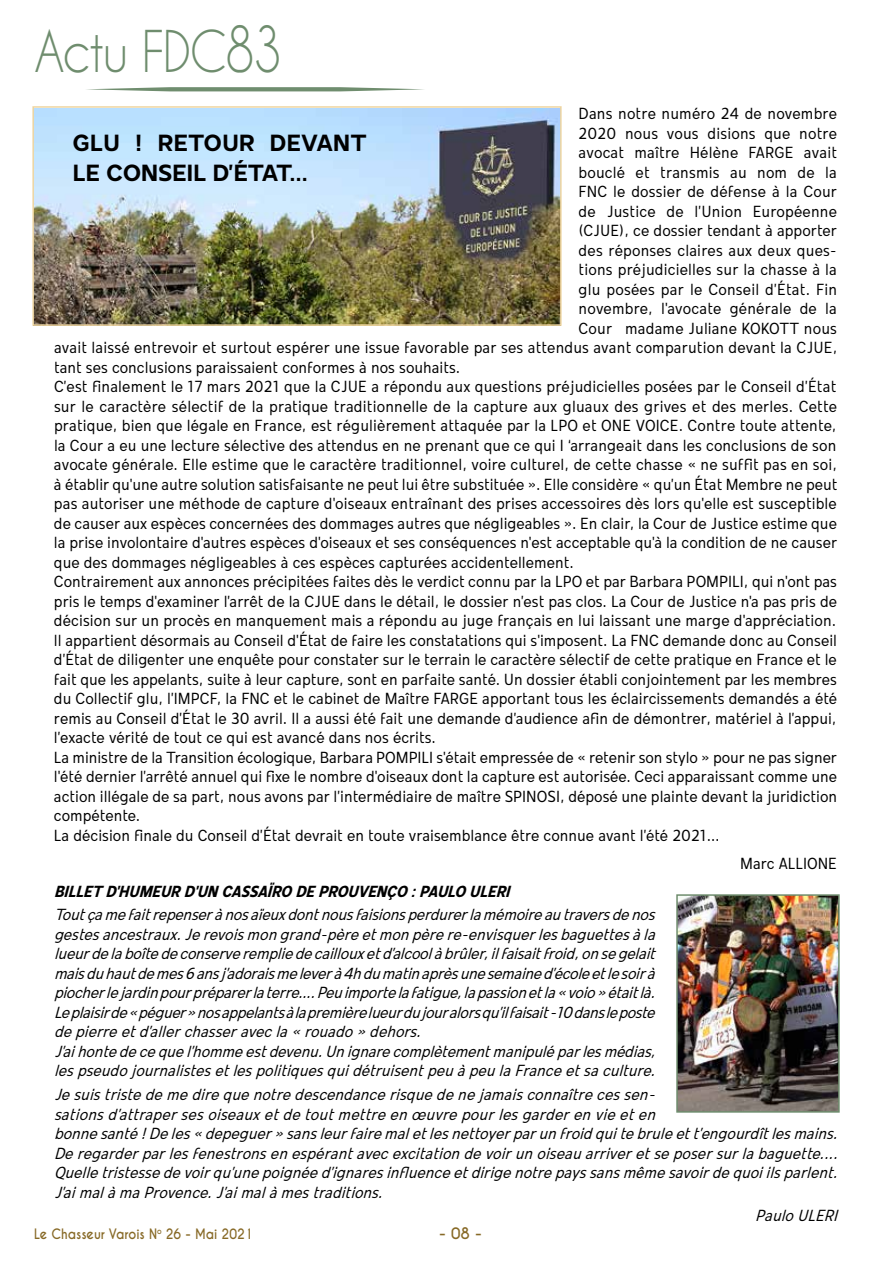
<style>
.page{position:relative;width:893px;height:1263px;background:#fff}
.page>*{position:absolute;margin:0;border:0;box-sizing:border-box;transform-origin:0 0}
.t1{font:54px "Caviar Dreams";letter-spacing:-.04em;color:#6f8d6e;scale:.9 1}
.t2{font:700 24px/30px "Mollen Personal Use";letter-spacing:.01em;color:#000}
.t3{font:condensed 16.5px "Mollen Personal Use";color:#000}
.t4{font:italic condensed 16.5px/19.5px "Mollen Personal Use";letter-spacing:-.01em;color:#000}
.t5{font:italic 700 condensed 16.5px "Mollen Personal Use";color:#000}
.t6{font:700 15px "Caviar Dreams";color:#876926}
.t7{font:700 13.5px "Caviar Dreams";color:#876926;scale:.9 1}
.s1{font-size:59.4px}
</style>
<div class="page">
<svg style="left:86px;top:87px;width:338px;height:4px"></svg>
<img style="left:679px;top:897px;width:158px;height:213px">
<div style="left:676px;top:894px;width:164px;height:219px;border:2px solid #6f8d6e"></div>
<img style="left:35px;top:109px;width:524px;height:214px">
<div style="left:32px;top:106px;width:530px;height:220px;border:2px solid #eed5a0"></div>
<h1 class="t1" style="left:34px;top:19px;width:278px">Actu FDC<span class="s1">83</span></h1>
<p class="t3" style="left:579px;top:104px;width:260px">Dans notre numéro 24 de novembre</p>
<p class="t3" style="left:579px;top:124px;width:260px">2020 nous vous disions que notre</p>
<p class="t3" style="left:579px;top:143px;width:260px">avocat maître Hélène FARGE avait</p>
<p class="t3" style="left:579px;top:163px;width:260px">bouclé et transmis au nom de la</p>
<p class="t3" style="left:579px;top:182px;width:260px">FNC le dossier de défense à la Cour</p>
<p class="t3" style="left:579px;top:202px;width:260px">de Justice de l’Union Européenne</p>
<p class="t3" style="left:579px;top:221px;width:260px">(CJUE), ce dossier tendant à apporter</p>
<p class="t3" style="left:579px;top:241px;width:260px">des réponses claires aux deux ques-</p>
<p class="t3" style="left:579px;top:260px;width:260px">tions préjudicielles sur la chasse à la</p>
<p class="t3" style="left:579px;top:280px;width:260px">glu posées par le Conseil d’État. Fin</p>
<p class="t3" style="left:579px;top:299px;width:260px">novembre, l'avocate générale de la</p>
<p class="t3" style="left:579px;top:319px;width:260px">Cour madame Juliane KOKOTT nous</p>
<p class="t3" style="left:54px;top:338px;width:785px">avait laissé entrevoir et surtout espérer une issue favorable par ses attendus avant comparution devant la CJUE,</p>
<p class="t3" style="left:54px;top:358px;width:408px">tant ses conclusions paraissaient conformes à nos souhaits.</p>
<p class="t3" style="left:54px;top:377px;width:784px">C’est finalement le 17 mars 2021 que la CJUE a répondu aux questions préjudicielles posées par le Conseil d’État</p>
<p class="t3" style="left:54px;top:397px;width:785px">sur le caractère sélectif de la pratique traditionnelle de la capture aux gluaux des grives et des merles. Cette</p>
<p class="t3" style="left:54px;top:416px;width:784px">pratique, bien que légale en France, est régulièrement attaquée par la LPO et ONE VOICE. Contre toute attente,</p>
<p class="t3" style="left:54px;top:436px;width:784px">la Cour a eu une lecture sélective des attendus en ne prenant que ce qui I ‘arrangeait dans les conclusions de son</p>
<p class="t3" style="left:54px;top:455px;width:785px">avocate générale. Elle estime que le caractère traditionnel, voire culturel, de cette chasse « ne suffit pas en soi,</p>
<p class="t3" style="left:54px;top:475px;width:785px">à établir qu'une autre solution satisfaisante ne peut lui être substituée ». Elle considère « qu’un État Membre ne peut</p>
<p class="t3" style="left:54px;top:494px;width:784px">pas autoriser une méthode de capture d'oiseaux entraînant des prises accessoires dès lors qu'elle est susceptible</p>
<p class="t3" style="left:54px;top:514px;width:784px">de causer aux espèces concernées des dommages autres que négligeables ». En clair, la Cour de Justice estime que</p>
<p class="t3" style="left:54px;top:533px;width:785px">la prise involontaire d'autres espèces d'oiseaux et ses conséquences n'est acceptable qu'à la condition de ne causer</p>
<p class="t3" style="left:54px;top:553px;width:521px">que des dommages négligeables à ces espèces capturées accidentellement.</p>
<p class="t3" style="left:54px;top:572px;width:785px">Contrairement aux annonces précipitées faites dès le verdict connu par la LPO et par Barbara POMPILI, qui n'ont pas</p>
<p class="t3" style="left:54px;top:592px;width:785px">pris le temps d'examiner l’arrêt de la CJUE dans le détail, le dossier n’est pas clos. La Cour de Justice n'a pas pris de</p>
<p class="t3" style="left:54px;top:611px;width:784px">décision sur un procès en manquement mais a répondu au juge français en lui laissant une marge d'appréciation.</p>
<p class="t3" style="left:54px;top:631px;width:784px">ll appartient désormais au Conseil d'État de faire les constatations qui s'imposent. La FNC demande donc au Conseil</p>
<p class="t3" style="left:54px;top:650px;width:784px">d’État de diligenter une enquête pour constater sur le terrain le caractère sélectif de cette pratique en France et le</p>
<p class="t3" style="left:54px;top:670px;width:785px">fait que les appelants, suite à leur capture, sont en parfaite santé. Un dossier établi conjointement par les membres</p>
<p class="t3" style="left:54px;top:689px;width:785px">du Collectif glu, l’IMPCF, la FNC et le cabinet de Maître FARGE apportant tous les éclaircissements demandés a été</p>
<p class="t3" style="left:54px;top:709px;width:784px">remis au Conseil d’État le 30 avril. Il a aussi été fait une demande d’audience afin de démontrer, matériel à l’appui,</p>
<p class="t3" style="left:54px;top:728px;width:383px">l’exacte vérité de tout ce qui est avancé dans nos écrits.</p>
<p class="t3" style="left:54px;top:748px;width:785px">La ministre de la Transition écologique, Barbara POMPILI s'était empressée de « retenir son stylo » pour ne pas signer</p>
<p class="t3" style="left:54px;top:767px;width:785px">l'été dernier l’arrêté annuel qui fixe le nombre d'oiseaux dont la capture est autorisée. Ceci apparaissant comme une</p>
<p class="t3" style="left:54px;top:787px;width:785px">action illégale de sa part, nous avons par l’intermédiaire de maître SPINOSI, déposé une plainte devant la juridiction</p>
<p class="t3" style="left:54px;top:806px;width:88px">compétente.</p>
<p class="t3" style="left:54px;top:826px;width:667px">La décision finale du Conseil d’État devrait en toute vraisemblance être connue avant l’été 2021…</p>
<p class="t3" style="left:740px;top:854px;width:98px">Marc ALLIONE</p>
<p class="t5" style="left:54px;top:881px;width:462px">BILLET D'HUMEUR D'UN CASSAÏRO DEPROUVENÇO :PAULO ULERI</p>
<p class="t4" style="left:54px;top:905px;width:608px">Toutçamefaitrepenserànosaïeuxdontnousfaisionsperdurerlamémoireautraversdenos gestesancestraux.Jerevoismongrand-pèreetmonpèrere-envisquerlesbaguettesàla lueurdelaboîtedeconserverempliedecaillouxetd’alcoolàbrûler,ilfaisaitfroid,onsegelait maisduhautdemes6ansj ’adoraismeleverà4hdumatinaprèsunesemained’écoleetlesoirà piocherlejardinpourpréparerlaterre....Peuimportelafatigue,lapassionetla«voio»étaitlà.<br>Leplaisirde«péguer»nosappelantsàlapremièrelueurdujouralorsqu’ilfaisait-10dansleposte depierreetd’allerchasseravecla«rouado»dehors.<br>J’aihontedecequel’hommeestdevenu.Unignarecomplètementmanipuléparlesmédias, lespseudojournalistesetlespolitiquesquidétruisentpeuàpeulaFranceetsaculture.</p>
<p class="t4" style="left:54px;top:1084px;width:790px">Jesuistristedemedirequenotredescendancerisquedenejamaisconnaîtrecessen&shy;sationsd’attrapersesoiseauxetdetoutmettreen œuvrepourlesgarderen vieeten bonnesanté!Deles«depeguer»sansleurfairemaletlesnettoyerparunfroidquitebruleett’engourdîtlesmains.<br>Deregarderparlesfenestronsenespérantavecexcitationdevoirunoiseauarriveretseposersurlabaguette....<br>Quelletristessedevoirqu’unepoignéed’ignaresinfluenceetdirigenotrepayssansmêmesavoirdequoiilsparlent.<br>J’aimalàmaProvence.J’aimalàmestraditions.</p>
<p class="t4" style="left:755px;top:1206px;width:88px">PauloULERI</p>
<h2 class="t2" style="left:73px;top:127px;width:295px">GLU ! RETOUR DEVANT<br>LE CONSEIL D’ÉTAT…</h2>
<p class="t7" style="left:34px;top:1225px;width:245px">Le Chasseur Varois N<sup>o</sup> 26 - Mai 2021</p>
<p class="t6" style="left:439px;top:1224px;width:44px">- 08 -</p>
</div>
